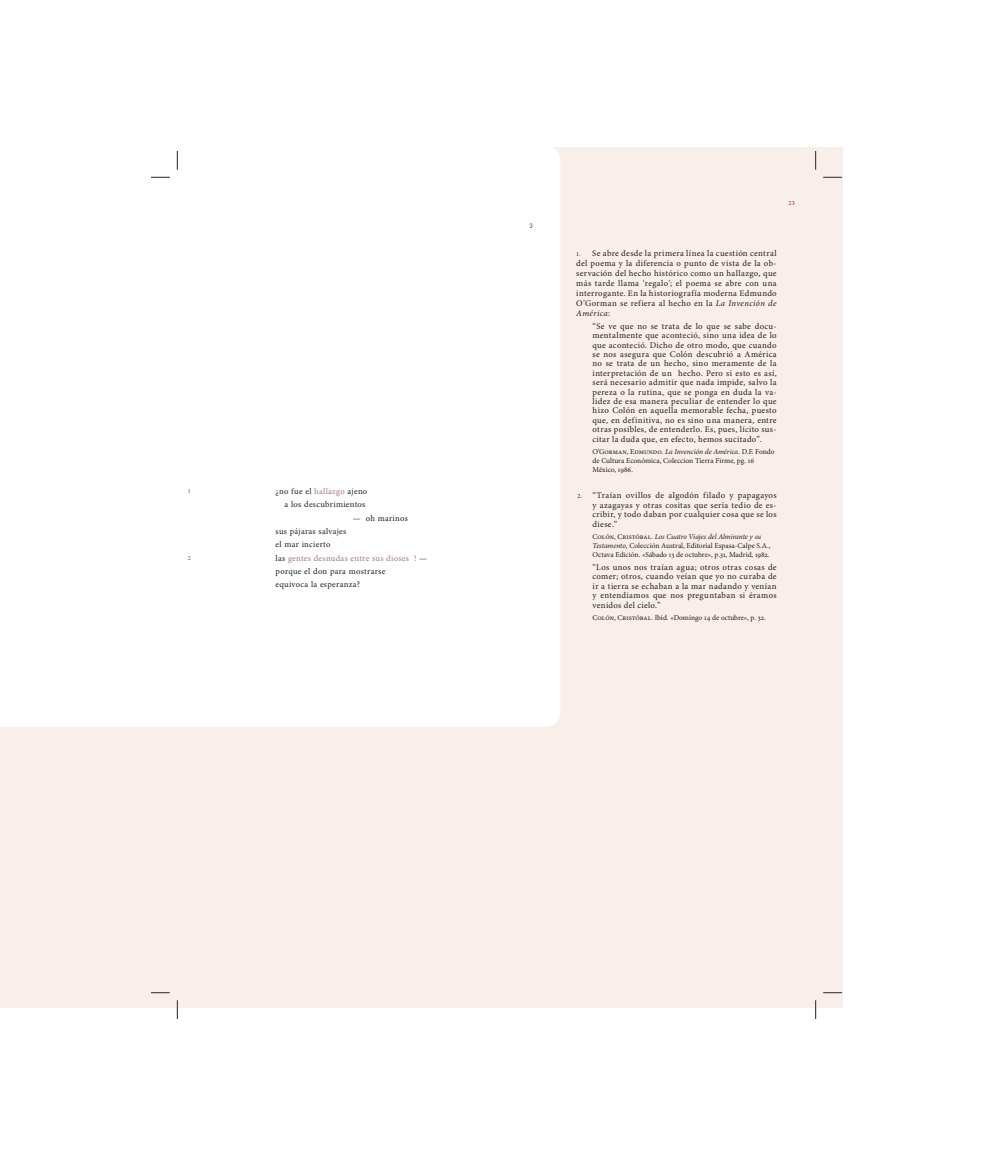
<style>
.page{position:relative;width:993px;height:1170px;background:#fff}
.page>*{position:absolute;margin:0;border:0;box-sizing:border-box;transform-origin:0 0}
.t1{font:8.75px/9.4px "Minion Pro";letter-spacing:.035em;color:#231f20;text-align:justify}
.t2{font:8.62px/13.2px "Minion Pro";letter-spacing:.035em;color:#231f20;text-align:right}
.t3{font:7.5px/8.8px "Minion Pro";color:#231f20}
.t4{font:6.25px "Minion Pro";color:#961b21}
.t5{font:6.25px "Minion Pro";color:#58595b}
.t6{font:6.25px "DIN Pro";color:#231f20}
.s1{color:#9f7a75}
.s2{font-size:6.25px}
.s3{font-style:italic}
</style>
<div class="page">
<div style="left:0;top:147px;width:842px;height:860px;background:#f8eeea"></div>
<div style="left:0;top:147px;width:560px;height:579px;background:#fff"></div>
<svg style="left:151px;top:176px;width:19px;height:2px"></svg>
<svg style="left:823px;top:176px;width:18px;height:2px"></svg>
<svg style="left:151px;top:992px;width:19px;height:1px"></svg>
<svg style="left:823px;top:992px;width:18px;height:1px"></svg>
<svg style="left:176px;top:151px;width:2px;height:19px"></svg>
<svg style="left:176px;top:1000px;width:2px;height:18px"></svg>
<svg style="left:815px;top:151px;width:1px;height:19px"></svg>
<svg style="left:814px;top:1000px;width:2px;height:18px"></svg>
<p class="t5" style="left:188px;top:489px;width:4px">1</p>
<p class="t5" style="left:188px;top:555px;width:4px">2</p>
<p class="t2" style="left:275px;top:485px;width:93px">¿no fue el <span class="s1">hallazgo</span> ajeno a los descubrimientos</p>
<p class="t2" style="left:352px;top:512px;width:57px">— oh marinos</p>
<p class="t2" style="left:275px;top:525px;width:153px;text-align:left">sus pájaras salvajes<br>el mar incierto<br>las <span class="s1">gentes desnudas entre sus dioses !</span> — porque el don para mostrarse<br>equivoca la esperanza?</p>
<p class="t6" style="left:529px;top:222px;width:5px">3</p>
<p class="t4" style="left:788px;top:201px;width:8px">23</p>
<p class="t1" style="left:576px;top:249px;width:202px;line-height:10px"><span class="s2">1.</span> Se abre desde la primera línea la cuestión central del poema y la diferencia o punto de vista de la ob&shy;servación del hecho histórico como un hallazgo, que más tarde llama ‘regalo’; el poema se abre con una interrogante. En la historiografía moderna Edmundo O’Gorman se refiera al hecho en la <span class="s3">La Invención de América</span>:</p>
<p class="t1" style="left:592px;top:322px;width:185px">“Se ve que no se trata de lo que se sabe docu&shy;mentalmente que aconteció, sino una idea de lo que aconteció. Dicho de otro modo, que cuando se nos asegura que Colón descubrió a América no se trata de un hecho, sino meramente de la interpretación de un hecho. Pero si esto es así, será necesario admitir que nada impide, salvo la pereza o la rutina, que se ponga en duda la va&shy;lidez de esa manera peculiar de entender lo que hizo Colón en aquella memorable fecha, puesto que, en definitiva, no es sino una manera, entre otras posibles, de entenderlo. Es, pues, lícito sus&shy;citar la duda que, en efecto, hemos sucitado”.</p>
<p class="t3" style="left:592px;top:448px;width:184px">O’Gorman, Edmundo. <span class="s3">La Invención de América.</span> D.F. Fondo de Cultura Económica, Coleccion Tierra Firme, pg. 16<br>México, 1986.</p>
<p class="t1" style="left:592px;top:491px;width:185px;text-indent:-15px"><span class="s2">2.</span> “Traían ovillos de algodón filado y papagayos y azagayas y otras cositas que sería tedio de es&shy;cribir, y todo daban por cualquier cosa que se los diese.”</p>
<p class="t3" style="left:592px;top:533px;width:179px">Colón, Cristóbal. <span class="s3">Los Cuatro Viajes del Almirante y su<br>Testamento</span>, Colección Austral, Editorial Espasa-Calpe S.A.,<br>Octava Edición. «Sábado 13 de octubre», p.31, Madrid, 1982.</p>
<p class="t1" style="left:592px;top:563px;width:185px">“Los unos nos traían agua; otros otras cosas de comer; otros, cuando veían que yo no curaba de ir a tierra se echaban a la mar nadando y venían y entendiamos que nos preguntaban si éramos venidos del cielo.”</p>
<p class="t3" style="left:592px;top:614px;width:175px">Colón, Cristóbal. Ibid. «Domingo 14 de octubre», p. 32.</p>
</div>
